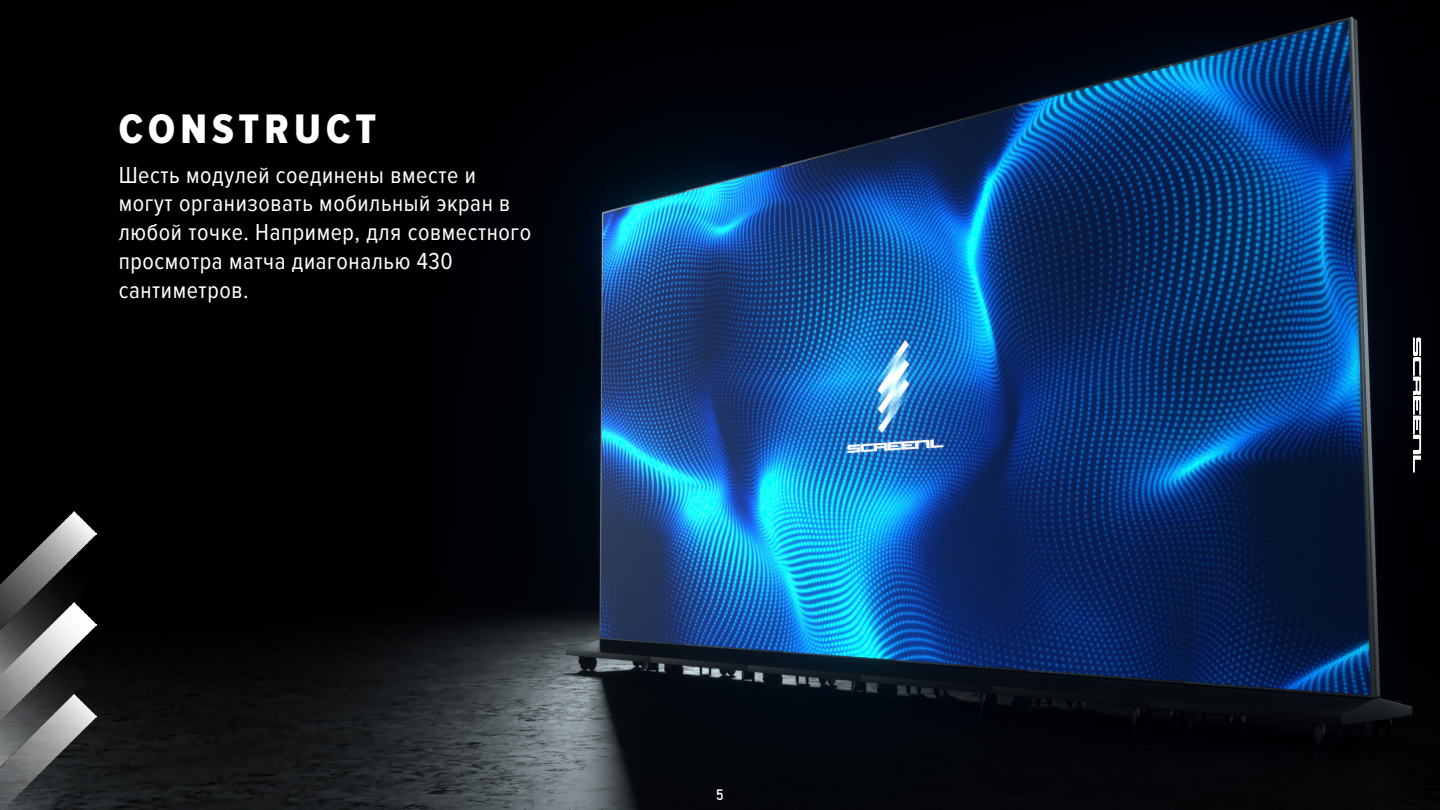
<style>
.page{position:relative;width:1440px;height:810px;background:#fff}
.page>*{position:absolute;margin:0;border:0;box-sizing:border-box;transform-origin:0 0}
.t1{font:42.75px "Proxima Nova Cond Extrabld";letter-spacing:.12em;color:#fff}
.t2{font:24px/28.8px "Proxima Nova Cond";letter-spacing:.025em;color:#fff}
.t3{font:15px "Bahnschrift";color:#fff}
</style>
<div class="page">
<img style="left:0;top:0;width:1440px;height:810px">
<img style="left:0;top:512px;width:97px;height:298px">
<h1 class="t1" style="left:119px;top:105px;width:259px">CONSTRUCT</h1>
<p class="t2" style="left:119px;top:161px;width:414px">Шесть модулей соединены вместе и могут организовать мобильный экран в любой точке. Например, для совместного просмотра матча диагональю 430 сантиметров.</p>
<p class="t3" style="left:716px;top:783px;width:10px">5</p>
</div>
